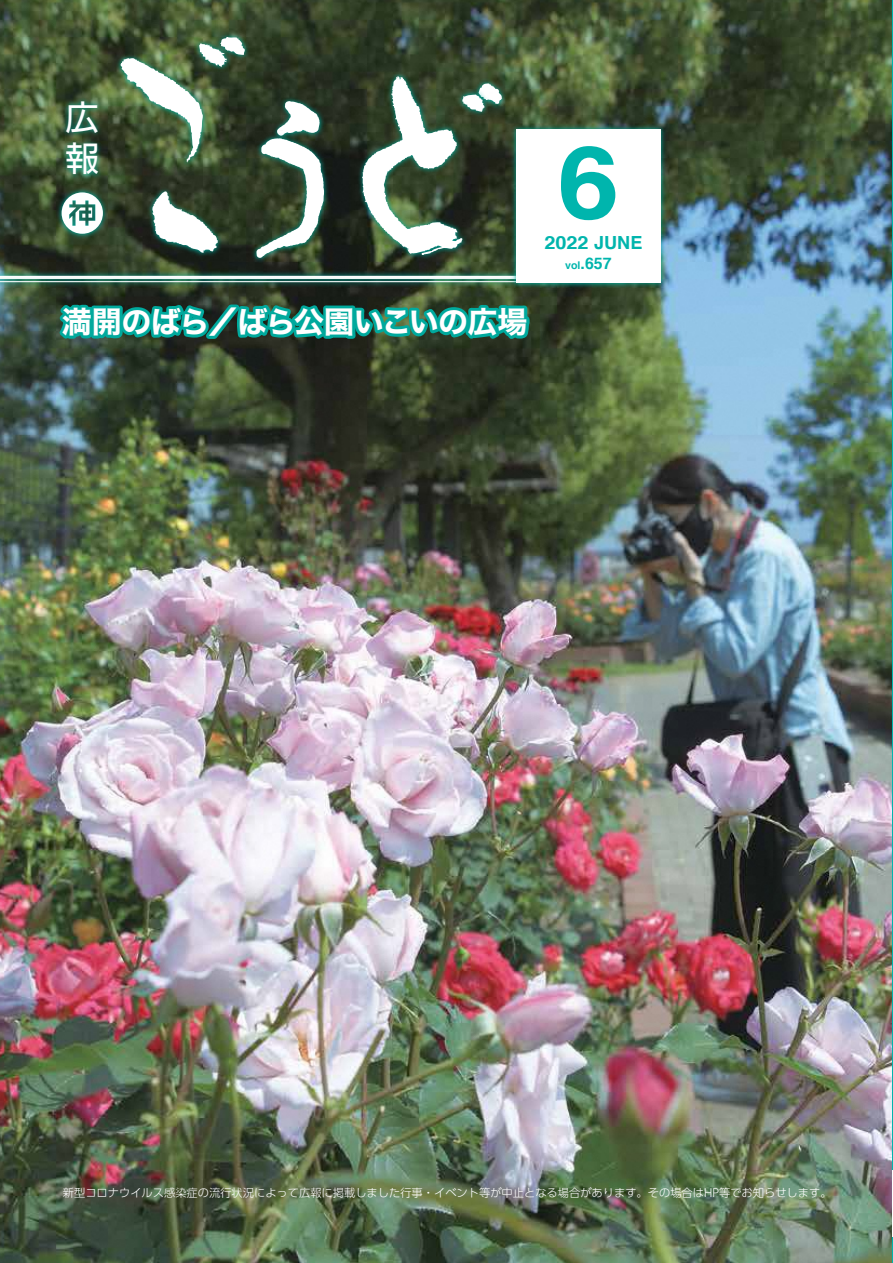
<style>
.page{position:relative;width:893px;height:1263px;background:#fff}
.page>*{position:absolute;margin:0;border:0;box-sizing:border-box;transform-origin:0 0}
.t1{font:700 100.95px "Helvetica";color:#00b5ad;scale:1.1 1}
.t2{font:33.45px "UD Kakugo Large Pr 6 N M";color:#fff}
.t3{font:30px "Hiragino Sans W7";letter-spacing:-.02em;color:#fff}
.t4{font:700 18px "Helvetica";color:#00b5ad;scale:1.1 1}
.t5{font:700 15.9px "Helvetica";color:#00b5ad}
.t6{font:300 11.25px "UD Shin Go Pr 6 N";color:#fff}
.s1{font-size:10.65px}
</style>
<div class="page">
<img style="left:0;top:0;width:892px;height:1263px">
<hr style="left:892px;top:0;width:1px;height:1263px;background:#00b5ad">
<hr style="left:892px;top:1170px;width:1px;height:67px;background:#fff">
<svg style="left:54px;top:0;width:479px;height:426px;background:#425946"></svg>
<img style="left:58px;top:92px;width:49px;height:102px">
<img style="left:0;top:268px;width:508px;height:5px">
<img style="left:0;top:273px;width:508px;height:17px">
<hr style="left:0;top:281px;width:626px;height:1px;background:#fff">
<img style="left:508px;top:121px;width:161px;height:169px">
<div style="left:516px;top:129px;width:145px;height:153px;background:#fff"></div>
<h2 class="t2" style="left:66px;top:98px;width:35px">広</h2>
<h2 class="t2" style="left:66px;top:140px;width:35px">報</h2>
<h3 class="t3" style="left:62px;top:298px;width:467px">満開のばら／ばら公園いこいの広場</h3>
<h1 class="t1" style="left:557px;top:101px;width:58px">6</h1>
<h3 class="t4" style="left:544px;top:229px;width:91px">2022 JUNE</h3>
<h3 class="t5" style="left:565px;top:251px;width:48px"><span class="s1">vol</span>.657</h3>
<p class="t6" style="left:63px;top:1183px;width:770px">新型コロナウイルス感染症の流行状況によって広報に掲載しました行事・イベント等が中止となる場合があります。その場合はHP等でお知らせします。</p>
</div>
